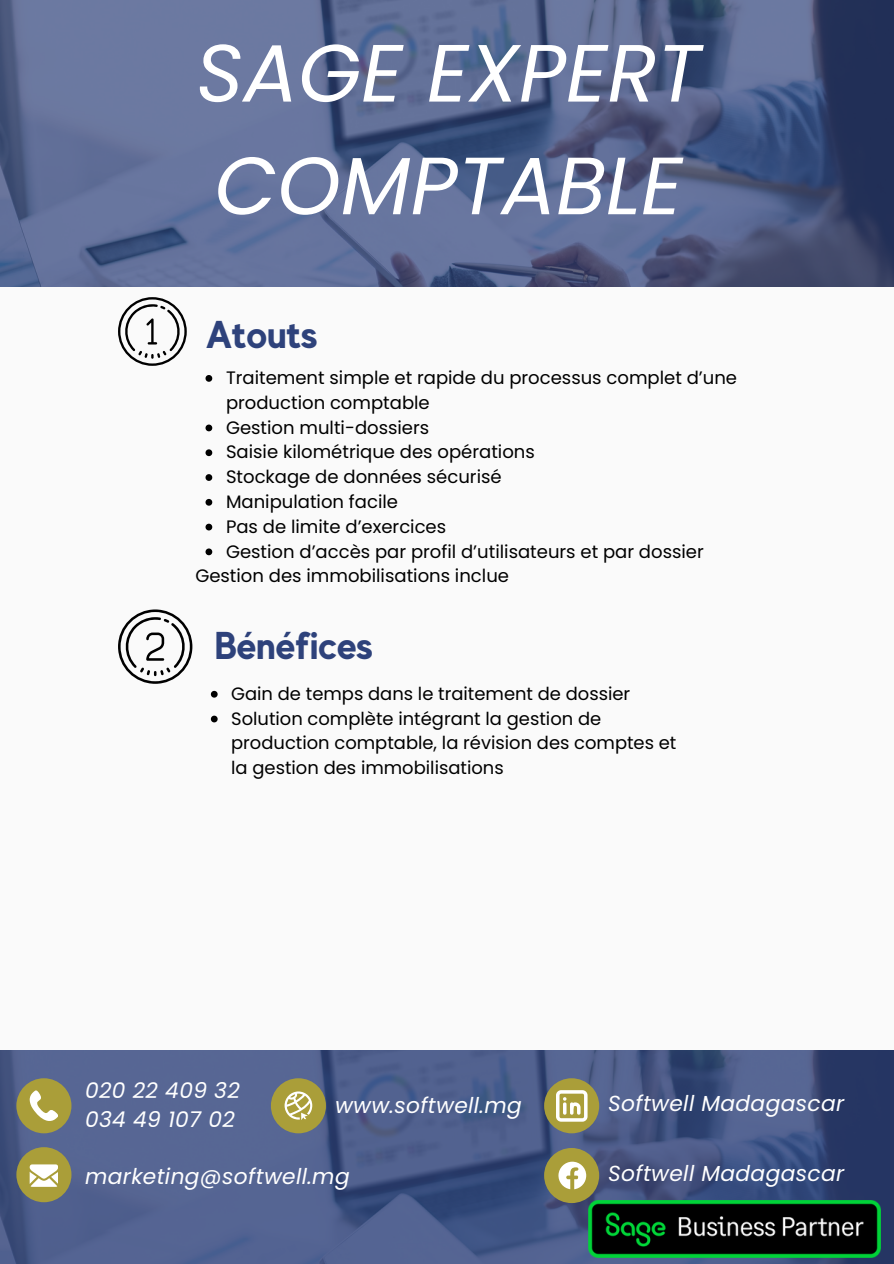
<style>
.page{position:relative;width:894px;height:1264px;background:#fff}
.page>*{position:absolute;margin:0;border:0;box-sizing:border-box;transform-origin:0 0}
.t1{font:italic 81px/112.6px "Poppins";color:#fff}
.t2{font:700 38.7px "MADE Evolve Sans";color:#2e427b}
.t3{font:italic 21.75px "Poppins";letter-spacing:.015em;color:#fff}
.t4{font:18px/24.8px "Poppins";color:#000}
.t5{font:17.85px/24.8px "Poppins";color:#000}
</style>
<div class="page">
<div style="left:0;top:0;width:893px;height:1263px;background:#fafafa"></div>
<svg style="left:118px;top:609px;width:74px;height:74px"></svg>
<svg style="left:118px;top:297px;width:69px;height:69px"></svg>
<svg style="left:205px;top:375px;width:7px;height:7px"></svg>
<svg style="left:205px;top:424px;width:7px;height:7px"></svg>
<svg style="left:205px;top:449px;width:7px;height:7px"></svg>
<svg style="left:205px;top:474px;width:7px;height:7px"></svg>
<svg style="left:205px;top:499px;width:7px;height:6px"></svg>
<svg style="left:205px;top:523px;width:7px;height:7px"></svg>
<svg style="left:205px;top:548px;width:7px;height:7px"></svg>
<svg style="left:211px;top:691px;width:6px;height:6px"></svg>
<svg style="left:211px;top:715px;width:6px;height:7px"></svg>
<svg style="left:0;top:0;width:893px;height:286px;background:#56648d"></svg>
<svg style="left:0;top:1050px;width:893px;height:213px;background:#495a87"></svg>
<div style="left:16px;top:1078px;width:55px;height:55px;background:#aa9e39;border-radius:50%"></div>
<svg style="left:30px;top:1090px;width:28px;height:31px"></svg>
<div style="left:16px;top:1147px;width:55px;height:55px;background:#aa9e39;border-radius:50%"></div>
<svg style="left:30px;top:1164px;width:28px;height:22px"></svg>
<div style="left:271px;top:1078px;width:55px;height:55px;background:#aa9e39;border-radius:50%"></div>
<svg style="left:284px;top:1091px;width:28px;height:29px"></svg>
<div style="left:544px;top:1147px;width:55px;height:55px;background:#aa9e39;border-radius:50%"></div>
<div style="left:544px;top:1078px;width:55px;height:55px;background:#aa9e39;border-radius:50%"></div>
<svg style="left:556px;top:1090px;width:31px;height:31px"></svg>
<svg style="left:558px;top:1161px;width:28px;height:28px"></svg>
<img style="left:588px;top:1199px;width:291px;height:58px">
<p class="t1" style="left:196px;top:17px;width:506px">SAGE EXPERT<br>COMPTABLE</p>
<p class="t2" style="left:206px;top:312px;width:113px">Atouts</p>
<p class="t4" style="left:226px;top:365px;width:512px">Traitement simple et rapide du processus complet d’une production comptable</p>
<p class="t4" style="left:226px;top:415px;width:205px">Gestion multi-dossiers</p>
<p class="t4" style="left:226px;top:439px;width:310px">Saisie kilométrique des opérations</p>
<p class="t4" style="left:226px;top:464px;width:277px">Stockage de données sécurisé</p>
<p class="t4" style="left:226px;top:489px;width:173px">Manipulation facile</p>
<p class="t4" style="left:226px;top:514px;width:222px">Pas de limite d’exercices</p>
<p class="t4" style="left:226px;top:539px;width:479px">Gestion d’accès par profil d’utilisateurs et par dossier</p>
<p class="t4" style="left:195px;top:563px;width:315px">Gestion des immobilisations inclue</p>
<p class="t2" style="left:214px;top:622px;width:160px">Bénéfices</p>
<p class="t5" style="left:231px;top:681px;width:400px">Gain de temps dans le traitement de dossier</p>
<p class="t5" style="left:231px;top:706px;width:446px">Solution complète intégrant la gestion de production comptable, la révision des comptes et la gestion des immobilisations</p>
<p class="t3" style="left:85px;top:1075px;width:156px">020 22 409 32</p>
<p class="t3" style="left:85px;top:1104px;width:151px">034 49 107 02</p>
<p class="t3" style="left:335px;top:1089px;width:188px">www.softwell.mg</p>
<p class="t3" style="left:608px;top:1088px;width:237px">Softwell Madagascar</p>
<p class="t3" style="left:85px;top:1161px;width:266px">marketing@softwell.mg</p>
<p class="t3" style="left:608px;top:1158px;width:237px">Softwell Madagascar</p>
</div>
